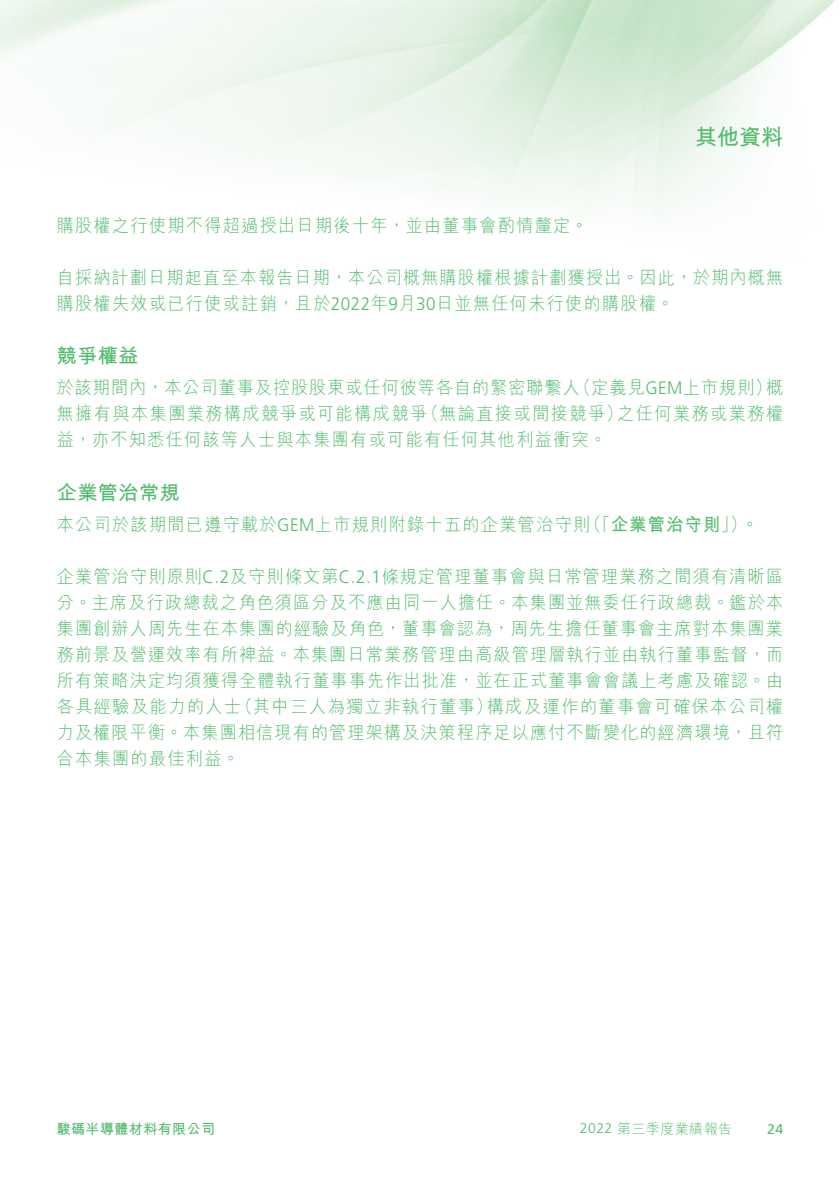
<style>
.page{position:relative;width:840px;height:1191px;background:#fff}
.page>*{position:absolute;margin:0;border:0;box-sizing:border-box;transform-origin:0 0}
.t1{font:700 22px "M Hei HK";color:#53bb6d}
.t2{font:700 20px "M Hei HK";letter-spacing:.03em;color:#53bb6d}
.t3{font:300 18px/26px "M Hei HK";letter-spacing:.08em;color:#53bb6d;text-align:justify;scale:.95 1}
.t4{font:300 14px "M Hei HK";letter-spacing:.03em;color:#53bb6d}
.t5{font:700 14px "M Hei HK";letter-spacing:.03em;color:#53bb6d}
.t6{font:14px "Frutiger LT Std";color:#53bb6d}
.s1{font-family:"Frutiger LT Std"}
.s2{font-weight:700}
</style>
<div class="page">
<p class="t1" style="left:694px;top:121px;width:89px">其他資料</p>
<p class="t3" style="left:57px;top:211px;width:560px">購股權之行使期不得超過授出日期後十年，並由董事會酌情釐定。</p>
<p class="t3" style="left:57px;top:263px;width:765px">自採納計劃日期起直至本報告日期，本公司概無購股權根據計劃獲授出。因此，於期內概無購股權失效或已行使或註銷，且於<span class="s1">2022</span>年<span class="s1">9</span>月<span class="s1">30</span>日並無任何未行使的購股權。</p>
<p class="t2" style="left:57px;top:341px;width:83px">競爭權益</p>
<p class="t3" style="left:57px;top:374px;width:765px">於該期間內，本公司董事及控股股東或任何彼等各自的緊密聯繫人（定義見<span class="s1">GEM</span>上市規則）概無擁有與本集團業務構成競爭或可能構成競爭（無論直接或間接競爭）之任何業務或業務權益，亦不知悉任何該等人士與本集團有或可能有任何其他利益衝突。</p>
<p class="t2" style="left:57px;top:478px;width:124px">企業管治常規</p>
<p class="t3" style="left:57px;top:511px;width:739px">本公司於該期間已遵守載於<span class="s1">GEM</span>上市規則附錄十五的企業管治守則（「<span class="s2">企業管治守則</span>」）。</p>
<p class="t3" style="left:57px;top:563px;width:765px">企業管治守則原則<span class="s1">C.2</span>及守則條文第<span class="s1">C.2.1</span>條規定管理董事會與日常管理業務之間須有清晰區分。主席及行政總裁之角色須區分及不應由同一人擔任。本集團並無委任行政總裁。鑑於本集團創辦人周先生在本集團的經驗及角色，董事會認為，周先生擔任董事會主席對本集團業務前景及營運效率有所裨益。本集團日常業務管理由高級管理層執行並由執行董事監督，而所有策略決定均須獲得全體執行董事事先作出批准，並在正式董事會會議上考慮及確認。由各具經驗及能力的人士（其中三人為獨立非執行董事）構成及運作的董事會可確保本公司權力及權限平衡。本集團相信現有的管理架構及決策程序足以應付不斷變化的經濟環境，且符合本集團的最佳利益。</p>
<p class="t5" style="left:57px;top:1118px;width:160px">駿碼半導體材料有限公司</p>
<p class="t4" style="left:579px;top:1119px;width:154px"><span class="s1">2022</span> 第三季度業績報告</p>
<p class="t6" style="left:766px;top:1120px;width:18px">24</p>
</div>
